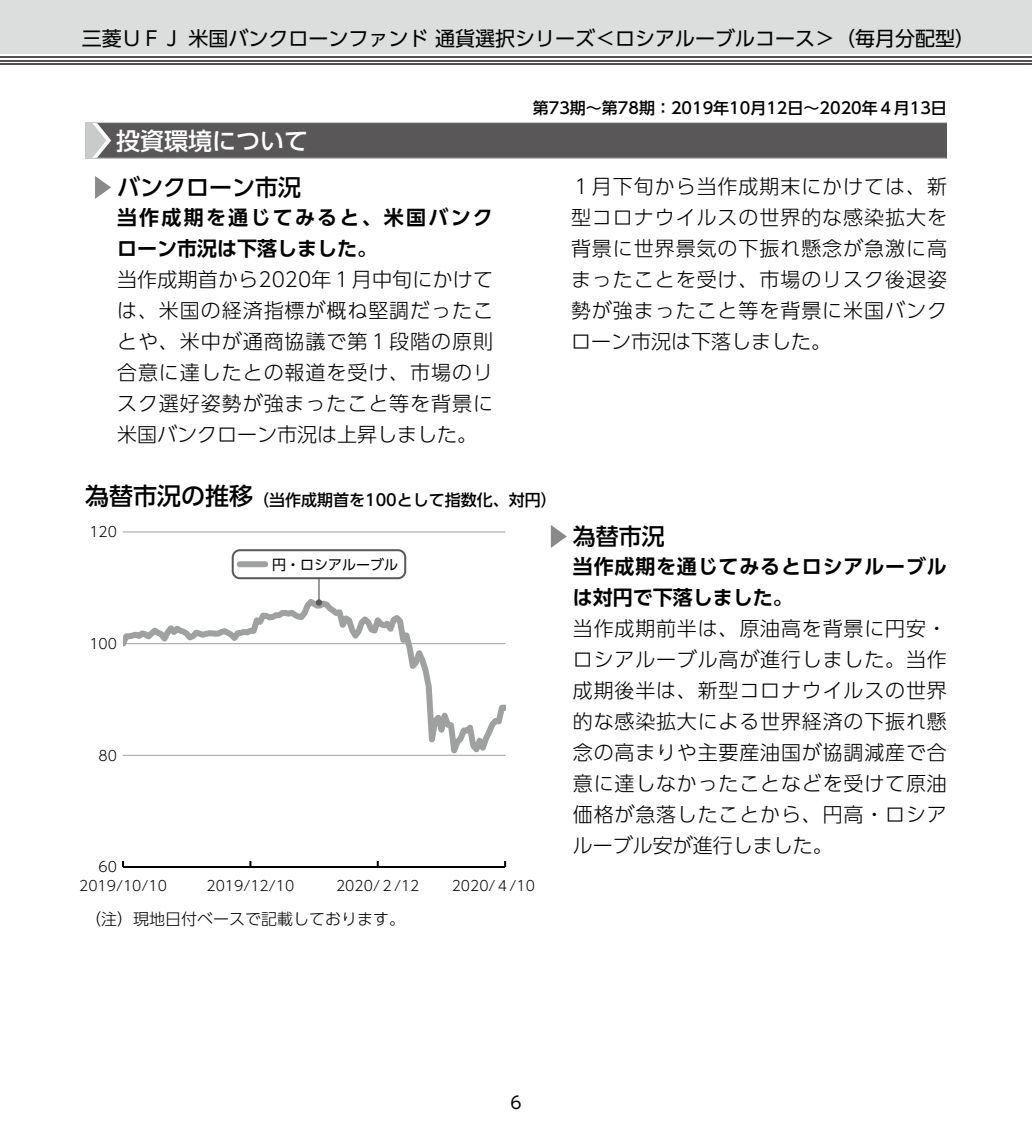
<style>
.page{position:relative;width:1032px;height:1134px;background:#fff}
.page>*{position:absolute;margin:0;border:0;box-sizing:border-box;transform-origin:0 0}
.t1{font:500 24px "UD Shin Go Pro";color:#fff}
.t2{font:500 23px "UD Shin Go Pro";color:#000}
.t3{font:300 20px/31px "UD Shin Go Pro";letter-spacing:.04em;color:#000;text-align:justify}
.t4{font:20px "UD Shin Go Pro";color:#000}
.t5{font:700 20px/31px "UD Shin Go Pro De";letter-spacing:.11em;color:#000}
.t6{font:700 20px/31px "UD Shin Go Pro De";letter-spacing:.04em;color:#000}
.t7{font:17px "UD Shin Go Pro";color:#000}
.t8{font:500 16px "UD Shin Go Pro";color:#000}
.t9{font:300 16px "UD Shin Go Pro";color:#000}
.t10{font:300 14px "UD Shin Go Pro";color:#000}
.t11{font:14px "UD Shin Go Pro";color:#000}
.s1{font-size:24px}
</style>
<div class="page">
<div style="left:0;top:0;width:1032px;height:54px;background:#dcdddd"></div>
<hr style="left:0;top:63px;width:1032px;height:2px;background:#545251">
<hr style="left:0;top:60px;width:1032px;height:1px;background:#545251">
<hr style="left:0;top:56px;width:1032px;height:2px;background:#545251">
<div style="left:85px;top:122px;width:862px;height:36px;background:#595757"></div>
<hr style="left:85px;top:158px;width:861px;height:1px;background:#c9caca">
<hr style="left:85px;top:122px;width:862px;height:1px;background:#c9caca">
<svg style="left:85px;top:123px;width:26px;height:35px"></svg>
<svg style="left:95px;top:176px;width:16px;height:23px"></svg>
<hr style="left:123px;top:532px;width:382px;height:1px;background:#9fa0a0">
<svg style="left:123px;top:599px;width:382px;height:157px"></svg>
<hr style="left:123px;top:866px;width:382px;height:2px;background:#000">
<hr style="left:318px;top:564px;width:2px;height:39px;background:#595757">
<div style="left:316px;top:599px;width:6px;height:7px;background:#595757;border-radius:50%"></div>
<div style="left:233px;top:550px;width:172px;height:28px;background:#fff;border-radius:7px"></div>
<div style="left:232px;top:549px;width:174px;height:30px;border:2px solid #595757;border-radius:7px"></div>
<div style="left:240px;top:561px;width:25px;height:6px;background:#9fa0a0"></div>
<svg style="left:551px;top:525px;width:16px;height:23px"></svg>
<p class="t4" style="left:82px;top:22px;width:895px">三菱ＵＦＪ 米国バンクローンファンド 通貨選択シリーズ＜ロシアルーブルコース＞（毎月分配型）</p>
<p class="t1" style="left:116px;top:121px;width:193px">投資環境について</p>
<p class="t2" style="left:117px;top:169px;width:185px">バンクローン市況</p>
<p class="t5" style="left:117px;top:201px;width:377px">当作成期を通じてみると、米国バンクローン市況は下落しました。</p>
<p class="t3" style="left:117px;top:263px;width:377px">当作成期首から2020年１月中旬にかけては、米国の経済指標が概ね堅調だったことや、米中が通商協議で第１段階の原則合意に達したとの報道を受け、市場のリスク選好姿勢が強まったこと等を背景に米国バンクローン市況は上昇しました。</p>
<p class="t8" style="left:533px;top:95px;width:416px">第73期～第78期：2019年10月12日～2020年４月13日</p>
<p class="t3" style="left:571px;top:170px;width:377px">１月下旬から当作成期末にかけては、新型コロナウイルスの世界的な感染拡大を背景に世界景気の下振れ懸念が急激に高まったことを受け、市場のリスク後退姿勢が強まったこと等を背景に米国バンクローン市況は下落しました。</p>
<p class="t8" style="left:85px;top:487px;width:473px"><span class="s1">為替市況の推移</span>（当作成期首を100として指数化、対円）</p>
<p class="t10" style="left:89px;top:521px;width:29px">120</p>
<p class="t10" style="left:89px;top:632px;width:29px">100</p>
<p class="t10" style="left:99px;top:744px;width:20px">80</p>
<p class="t10" style="left:99px;top:856px;width:20px">60</p>
<p class="t11" style="left:272px;top:553px;width:127px">円・ロシアルーブル</p>
<p class="t10" style="left:79px;top:875px;width:89px">2019/10/10</p>
<p class="t10" style="left:206px;top:875px;width:89px">2019/12/10</p>
<p class="t10" style="left:336px;top:875px;width:85px">2020/２/12</p>
<p class="t10" style="left:452px;top:875px;width:85px">2020/４/10</p>
<p class="t9" style="left:85px;top:906px;width:321px">（注）現地日付ベースで記載しております。</p>
<p class="t2" style="left:573px;top:518px;width:93px">為替市況</p>
<p class="t6" style="left:573px;top:550px;width:375px">当作成期を通じてみるとロシアルーブルは対円で下落しました。</p>
<p class="t3" style="left:573px;top:612px;width:375px">当作成期前半は、原油高を背景に円安・ロシアルーブル高が進行しました。当作成期後半は、新型コロナウイルスの世界的な感染拡大による世界経済の下振れ懸念の高まりや主要産油国が協調減産で合意に達しなかったことなどを受けて原油価格が急落したことから、円高・ロシアルーブル安が進行しました。</p>
<p class="t7" style="left:510px;top:1089px;width:13px">6</p>
</div>
